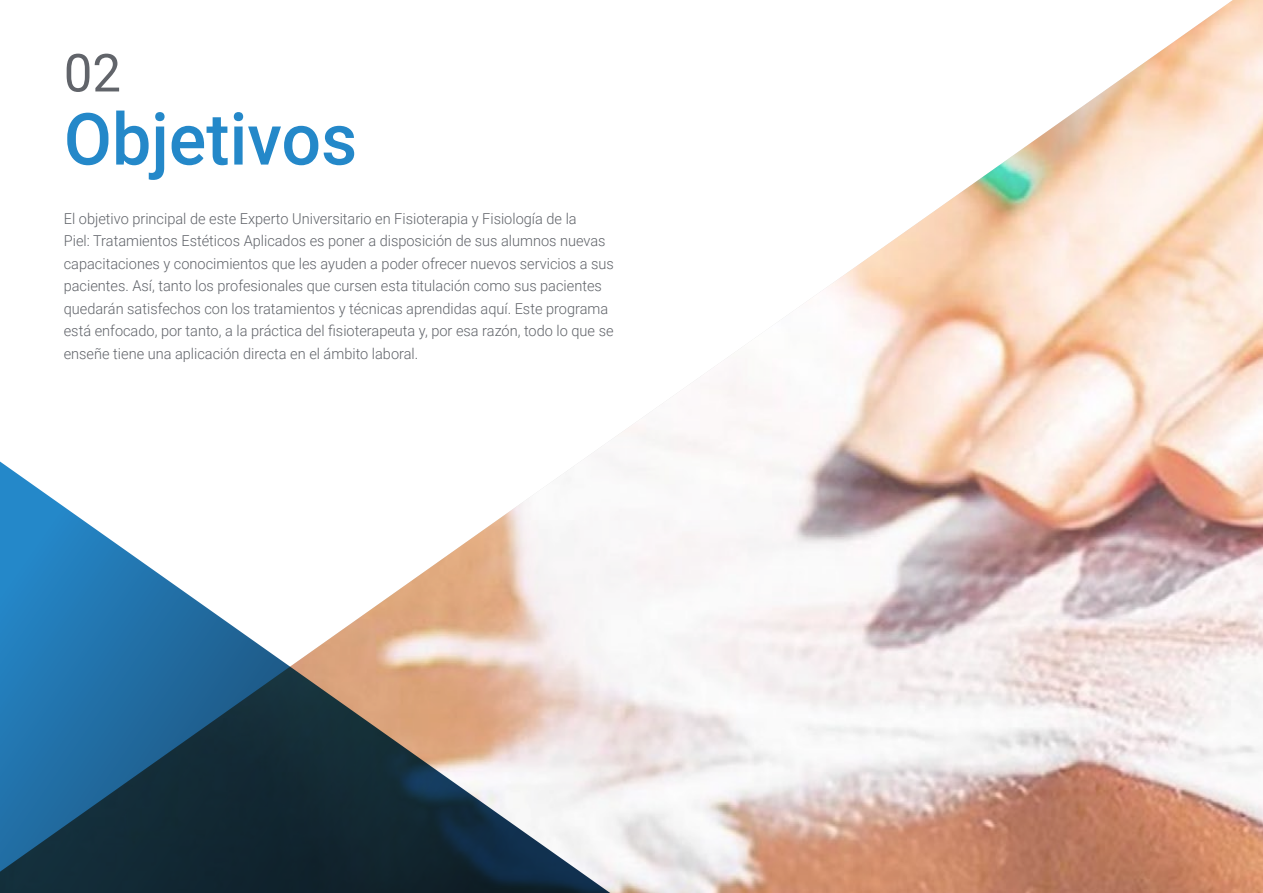
<style>
.page{position:relative;width:1263px;height:893px;background:#fff}
.page>*{position:absolute;margin:0;border:0;box-sizing:border-box;transform-origin:0 0}
.t1{font:500 72px "Roboto";color:#2488c9}
.t2{font:52.5px "Roboto";color:#61646a}
.t3{font:300 15px/22.5px "Roboto";color:#61646a}
</style>
<div class="page">
<img style="left:604px;top:0;width:659px;height:893px">
<svg style="left:0;top:446px;width:640px;height:447px"></svg>
<h2 class="t2" style="left:64px;top:36px;width:59px">02</h2>
<h1 class="t1" style="left:64px;top:89px;width:295px">Objetivos</h1>
<p class="t3" style="left:64px;top:207px;width:552px">El objetivo principal de este Experto Universitario en Fisioterapia y Fisiología de la<br>Piel: Tratamientos Estéticos Aplicados es poner a disposición de sus alumnos nuevas capacitaciones y conocimientos que les ayuden a poder ofrecer nuevos servicios a sus pacientes. Así, tanto los profesionales que cursen esta titulación como sus pacientes quedarán satisfechos con los tratamientos y técnicas aprendidas aquí. Este programa está enfocado, por tanto, a la práctica del fisioterapeuta y, por esa razón, todo lo que se enseñe tiene una aplicación directa en el ámbito laboral.</p>
</div>
